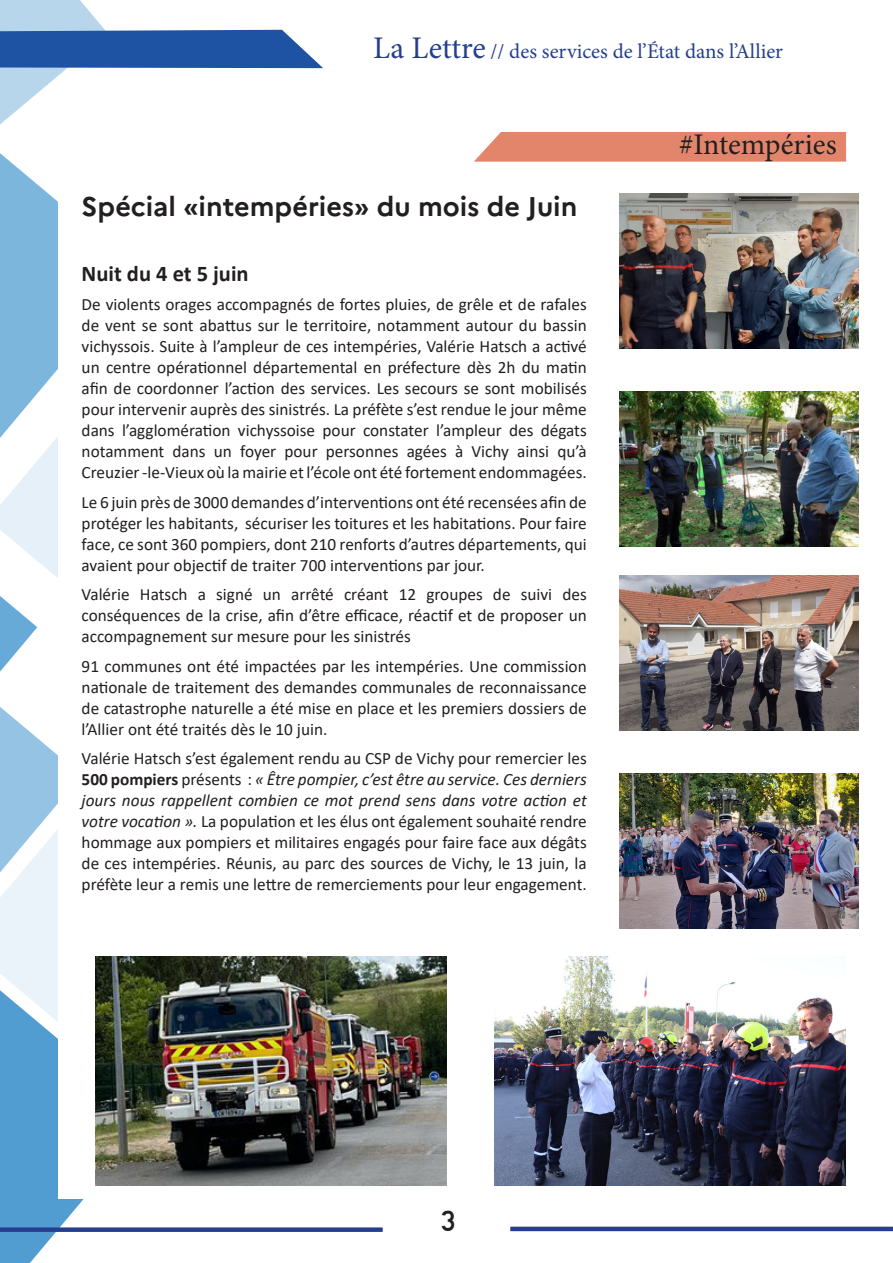
<style>
.page{position:relative;width:893px;height:1263px;background:#fff}
.page>*{position:absolute;margin:0;border:0;box-sizing:border-box;transform-origin:0 0}
.t1{font:30px "Minion Pro";color:#231f20}
.t2{font:700 27px "Marianne";color:#231f20}
.t3{font:25.5px "Caracteres L2";color:#231f20}
.t4{font:700 22.5px "Calibri";color:#231f20}
.t5{font:21px "Minion Pro";color:#253f8e}
.t6{font:17.25px/21px "Calibri";color:#231f20;text-align:justify}
.s1{font-size:31.5px}
.s2{font-weight:700}
.s3{font-style:italic}
</style>
<div class="page">
<hr style="left:510px;top:1227px;width:383px;height:4px;background:#253f8e">
<svg style="left:0;top:465px;width:58px;height:490px"></svg>
<svg style="left:0;top:955px;width:84px;height:308px;background:#7bb4dc"></svg>
<svg style="left:0;top:197px;width:58px;height:268px;fill:#7db6dd"></svg>
<svg style="left:0;top:0;width:323px;height:197px"></svg>
<div style="left:0;top:1227px;width:383px;height:5px;background:#253f8e"></div>
<svg style="left:474px;top:132px;width:372px;height:30px;background:#e38a72"></svg>
<div style="left:58px;top:162px;width:801px;height:1037px;background:#fff"></div>
<img style="left:95px;top:957px;width:351px;height:228px">
<img style="left:494px;top:957px;width:352px;height:228px">
<img style="left:619px;top:193px;width:240px;height:156px">
<img style="left:619px;top:391px;width:240px;height:155px">
<img style="left:619px;top:576px;width:240px;height:155px">
<img style="left:619px;top:773px;width:240px;height:155px">
<p class="t5" style="left:373px;top:37px;width:411px"><span class="s1">La Lettre</span> // des services de l’État dans l’Allier</p>
<p class="t2" style="left:82px;top:190px;width:497px">Spécial «intempéries» du mois de Juin</p>
<p class="t4" style="left:82px;top:257px;width:169px">Nuit du 4 et 5 juin</p>
<p class="t6" style="left:82px;top:293px;width:507px">De violents orages accompagnés de fortes pluies, de grêle et de rafales de vent se sont abattus sur le territoire, notamment autour du bassin vichyssois. Suite à l’ampleur de ces intempéries, Valérie Hatsch a activé un centre opérationnel départemental en préfecture dès 2h du matin afin de coordonner l’action des services. Les secours se sont mobilisés pour intervenir auprès des sinistrés. La préfète s’est rendue le jour même dans l’agglomération vichyssoise pour constater l’ampleur des dégats notamment dans un foyer pour personnes agées à Vichy ainsi qu’à Creuzier -le-Vieux où la mairie et l’école ont été fortement endommagées.</p>
<p class="t6" style="left:82px;top:491px;width:507px">Le 6 juin près de 3000 demandes d’interventions ont été recensées afin de protéger les habitants, sécuriser les toitures et les habitations. Pour faire face, ce sont 360 pompiers, dont 210 renforts d’autres départements, qui avaient pour objectif de traiter 700 interventions par jour.</p>
<p class="t6" style="left:82px;top:583px;width:507px">Valérie Hatsch a signé un arrêté créant 12 groupes de suivi des conséquences de la crise, afin d’être efficace, réactif et de proposer un accompagnement sur mesure pour les sinistrés</p>
<p class="t6" style="left:82px;top:655px;width:507px">91 communes ont été impactées par les intempéries. Une commission nationale de traitement des demandes communales de reconnaissance de catastrophe naturelle a été mise en place et les premiers dossiers de l’Allier ont été traités dès le 10 juin.</p>
<p class="t6" style="left:82px;top:747px;width:507px">Valérie Hatsch s’est également rendu au CSP de Vichy pour remercier les <span class="s2">500 pompiers</span> présents : <span class="s3">« Être pompier, c’est être au service. Ces derniers jours nous rappellent combien ce mot prend sens dans votre action et votre vocation ».</span> La population et les élus ont également souhaité rendre hommage aux pompiers et militaires engagés pour faire face aux dégâts de ces intempéries. Réunis, au parc des sources de Vichy, le 13 juin, la préfète leur a remis une lettre de remerciements pour leur engagement.</p>
<p class="t1" style="left:679px;top:124px;width:159px">#Intempéries</p>
<h3 class="t3" style="left:441px;top:1206px;width:16px">3</h3>
</div>
